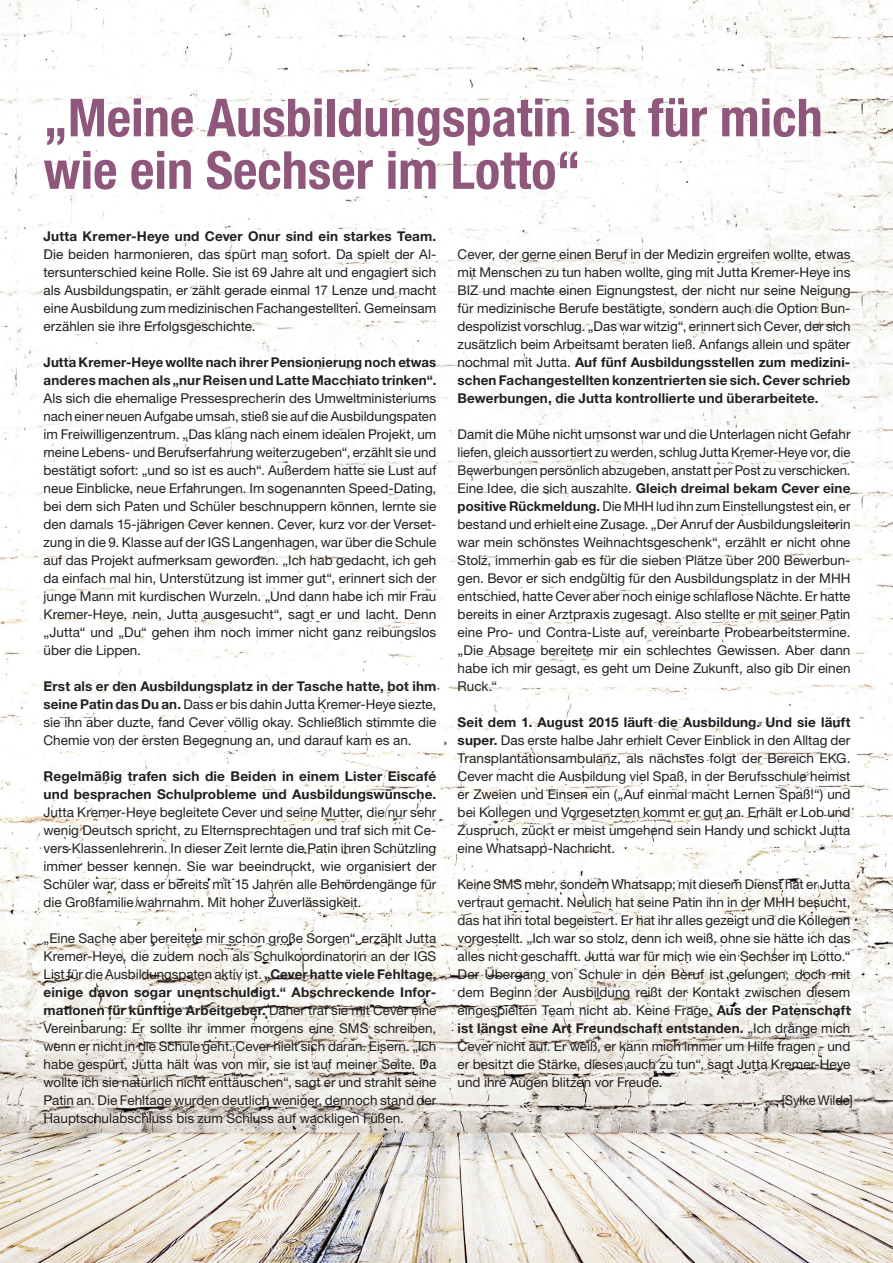
<style>
.page{position:relative;width:893px;height:1263px;background:#fff}
.page>*{position:absolute;margin:0;border:0;box-sizing:border-box;transform-origin:0 0}
.t1{font:700 condensed 52.5px/52.5px "Helvetica Neue";color:#90577d}
.Copy{font:13.5px/18px "Helvetica Neue";color:#231f20;text-align:justify}
.Copy-2{font:700 13.5px "Helvetica Neue";letter-spacing:.01em;color:#231f20}
.Copy-3{font:13.5px "Helvetica Neue";color:#231f20;scale:.96 1}
.s1{font-weight:700}
.s2{font-weight:400}
</style>
<div class="page">
<img style="left:0;top:0;width:893px;height:1263px">
<p class="t1" style="left:44px;top:91px;width:781px">„Meine Ausbildungspatin ist für mich wie ein Sechser im Lotto“</p>
<p class="Copy" style="left:44px;top:227px;width:394px"><span class="s1">Jutta Kremer-Heye und Cever Onur sind ein starkes Team.<br></span>Die beiden harmonieren, das spürt man sofort. Da spielt der Al&shy;tersunterschied keine Rolle. Sie ist 69 Jahre alt und engagiert sich als Ausbildungspatin, er zählt gerade einmal 17 Lenze und macht eine Ausbildung zum medizinischen Fachangestellten. Gemeinsam erzählen sie ihre Erfolgsgeschichte.</p>
<p class="Copy" style="left:44px;top:353px;width:394px"><span class="s1">Jutta Kremer-Heye wollte nach ihrer Pensionierung noch etwas anderes machen als „nur Reisen und Latte Macchiato trinken“.<br></span>Als sich die ehemalige Pressesprecherin des Umweltministeriums nach einer neuen Aufgabe umsah, stieß sie auf die Ausbildungspaten im Freiwilligenzentrum. „Das klang nach einem idealen Projekt, um meine Lebens- und Berufserfahrung weiterzugeben“, erzählt sie und bestätigt sofort: „und so ist es auch“. Außerdem hatte sie Lust auf neue Einblicke, neue Erfahrungen. Im sogenannten Speed-Dating, bei dem sich Paten und Schüler beschnuppern können, lernte sie den damals 15-jährigen Cever kennen. Cever, kurz vor der Verset&shy;zung in die 9. Klasse auf der IGS Langenhagen, war über die Schule auf das Projekt aufmerksam geworden. „Ich hab gedacht, ich geh da einfach mal hin, Unterstützung ist immer gut“, erinnert sich der junge Mann mit kurdischen Wurzeln. „Und dann habe ich mir Frau Kremer-Heye, nein, Jutta ausgesucht“, sagt er und lacht. Denn „Jutta“ und „Du“ gehen ihm noch immer nicht ganz reibungslos über die Lippen.</p>
<p class="Copy" style="left:44px;top:677px;width:394px"><span class="s1">Erst als er den Ausbildungsplatz in der Tasche hatte, bot ihm seine Patin das Du an.</span> Dass er bis dahin Jutta Kremer-Heye siezte, sie ihn aber duzte, fand Cever völlig okay. Schließlich stimmte die Chemie von der ersten Begegnung an, und darauf kam es an.</p>
<p class="Copy" style="left:44px;top:767px;width:394px"><span class="s1">Regelmäßig trafen sich die Beiden in einem Lister Eiscafé und besprachen Schulprobleme und Ausbildungswünsche.<br></span>Jutta Kremer-Heye begleitete Cever und seine Mutter, die nur sehr wenig Deutsch spricht, zu Elternsprechtagen und traf sich mit Ce&shy;vers Klassenlehrerin. In dieser Zeit lernte die Patin ihren Schützling immer besser kennen. Sie war beeindruckt, wie organisiert der Schüler war, dass er bereits mit 15 Jahren alle Behördengänge für die Großfamilie wahrnahm. Mit hoher Zuverlässigkeit.</p>
<p class="Copy" style="left:44px;top:929px;width:394px">„Eine Sache aber bereitete mir schon große Sorgen“, erzählt Jutta Kremer-Heye, die zudem noch als Schulkoordinatorin an der IGS List für die Ausbildungspaten aktiv ist. <span class="s1">„Cever hatte viele Fehltage,</span></p>
<p class="Copy" style="left:44px;top:983px;width:394px"><span class="s1">einige davon sogar unentschuldigt.“ Abschreckende Infor&shy;mationen für künftige Arbeitgeber.</span> Daher traf sie mit Cever eine Vereinbarung: Er sollte ihr immer morgens eine SMS schreiben, wenn er nicht in die Schule geht. Cever hielt sich daran. Eisern. „Ich habe gespürt, Jutta hält was von mir, sie ist auf meiner Seite. Da wollte ich sie natürlich nicht enttäuschen“, sagt er und strahlt seine Patin an. Die Fehltage wurden deutlich weniger, dennoch stand der Hauptschulabschluss bis zum Schluss auf wackligen Füßen.</p>
<p class="Copy" style="left:458px;top:245px;width:394px">Cever, der gerne einen Beruf in der Medizin ergreifen wollte, etwas mit Menschen zu tun haben wollte, ging mit Jutta Kremer-Heye ins BIZ und machte einen Eignungstest, der nicht nur seine Neigung für medizinische Berufe bestätigte, sondern auch die Option Bun&shy;despolizist vorschlug. „Das war witzig“, erinnert sich Cever, der sich zusätzlich beim Arbeitsamt beraten ließ. Anfangs allein und später nochmal mit Jutta. <span class="s1">Auf fünf Ausbildungsstellen zum medizini&shy;schen Fachangestellten konzentrierten sie sich. Cever schrieb Bewerbungen, die Jutta kontrollierte und überarbeitete.</span></p>
<p class="Copy" style="left:458px;top:425px;width:394px">Damit die Mühe nicht umsonst war und die Unterlagen nicht Gefahr liefen, gleich aussortiert zu werden, schlug Jutta Kremer-Heye vor, die Bewerbungen persönlich abzugeben, anstatt per Post zu verschicken.<br>Eine Idee, die sich auszahlte. <span class="s1">Gleich dreimal bekam Cever eine positive Rückmeldung.</span> Die MHH lud ihn zum Einstellungstest ein, er bestand und erhielt eine Zusage. „Der Anruf der Ausbildungsleiterin war mein schönstes Weihnachtsgeschenk“, erzählt er nicht ohne Stolz, immerhin gab es für die sieben Plätze über 200 Bewerbun&shy;gen. Bevor er sich endgültig für den Ausbildungsplatz in der MHH entschied, hatte Cever aber noch einige schlaflose Nächte. Er hatte bereits in einer Arztpraxis zugesagt. Also stellte er mit seiner Patin eine Pro- und Contra-Liste auf, vereinbarte Probearbeitstermine. „Die Absage bereitete mir ein schlechtes Gewissen. Aber dann habe ich mir gesagt, es geht um Deine Zukunft, also gib Dir einen Ruck.“</p>
<p class="Copy" style="left:458px;top:713px;width:394px"><span class="s1">Seit dem 1. August 2015 läuft die Ausbildung. Und sie läuft super.</span> Das erste halbe Jahr erhielt Cever Einblick in den Alltag der Transplantationsambulanz, als nächstes folgt der Bereich EKG.<br>Cever macht die Ausbildung viel Spaß, in der Berufsschule heimst er Zweien und Einsen ein („Auf einmal macht Lernen Spaß!“) und bei Kollegen und Vorgesetzten kommt er gut an. Erhält er Lob und Zuspruch, zückt er meist umgehend sein Handy und schickt Jutta eine Whatsapp-Nachricht.</p>
<p class="Copy" style="left:458px;top:875px;width:394px">Keine SMS mehr, sondern Whatsapp; mit diesem Dienst hat er Jutta vertraut gemacht. Neulich hat seine Patin ihn in der MHH besucht, das hat ihn total begeistert. Er hat ihr alles gezeigt und die Kollegen vorgestellt. „Ich war so stolz, denn ich weiß, ohne sie hätte ich das alles nicht geschafft. Jutta war für mich wie ein Sechser im Lotto.“</p>
<p class="Copy" style="left:458px;top:965px;width:394px">Der Übergang von Schule in den Beruf ist gelungen, doch mit</p>
<p class="Copy" style="left:458px;top:983px;width:394px">dem Beginn der Ausbildung reißt der Kontakt zwischen diesem</p>
<p class="Copy" style="left:458px;top:1001px;width:394px">eingespielten Team nicht ab. Keine Frage. <span class="s1">Aus der Patenschaft</span></p>
<p class="Copy-2" style="left:458px;top:1019px;width:394px">ist längst eine Art Freundschaft entstanden. <span class="s2">„Ich dränge mich</span></p>
<p class="Copy" style="left:458px;top:1037px;width:394px">Cever nicht auf. Er weiß, er kann mich immer um Hilfe fragen - und</p>
<p class="Copy" style="left:458px;top:1055px;width:394px">er besitzt die Stärke, dieses auch zu tun“, sagt Jutta Kremer-Heye</p>
<p class="Copy" style="left:458px;top:1073px;width:206px">und ihre Augen blitzen vor Freude.</p>
<p class="Copy-3" style="left:782px;top:1092px;width:76px">[Sylke Wilde]</p>
</div>
